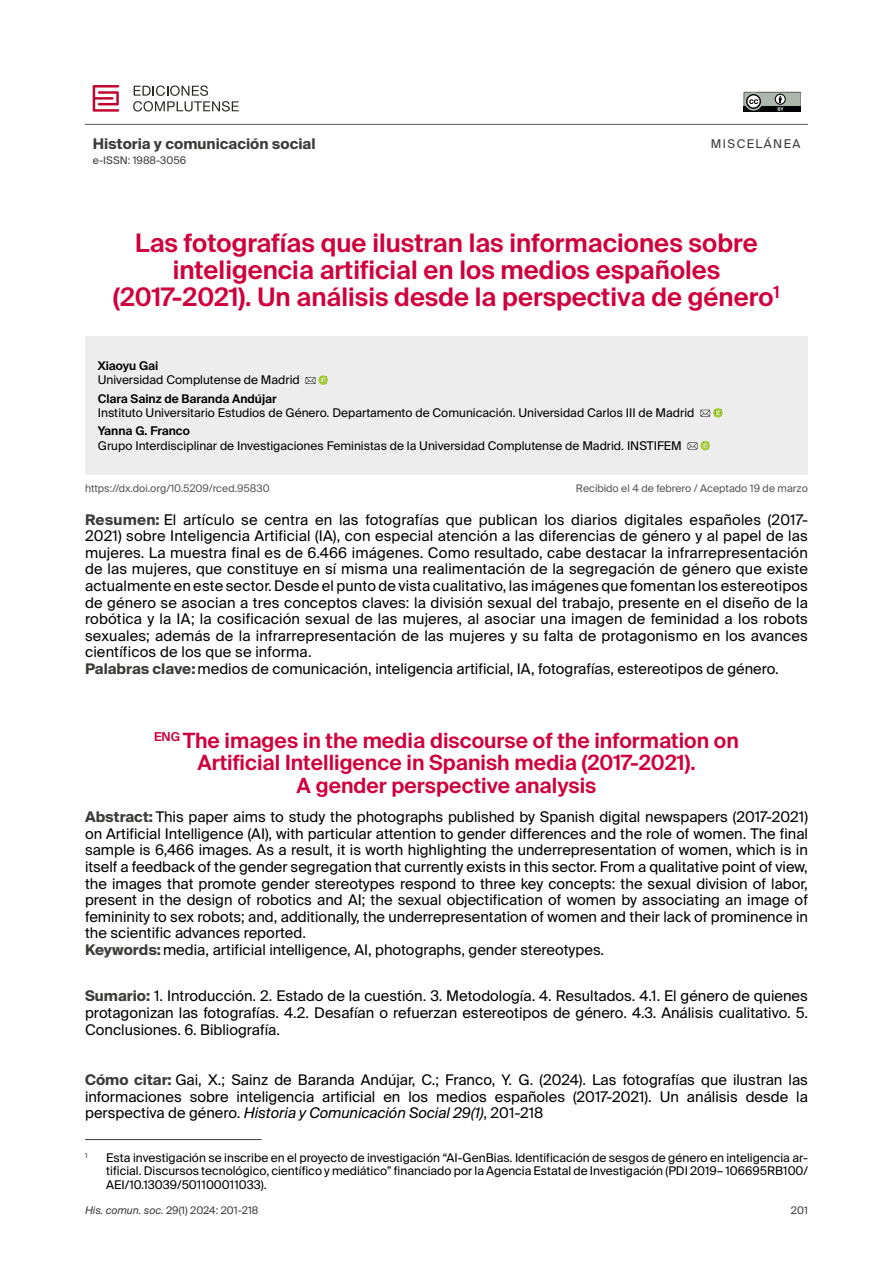
<style>
.page{position:relative;width:893px;height:1263px;background:#fff}
.page>*{position:absolute;margin:0;border:0;box-sizing:border-box;transform-origin:0 0}
.t1{font:600 25.5px/27.2px "Suisse Intl";color:#cf003d;text-align:center}
.t2{font:600 21px/22.6px "Suisse Intl";color:#cf003d;text-align:center}
.t3{font:14.7px/16.6px "Suisse Intl";color:#000}
.t4{font:700 14.7px "Suisse Intl";color:#3c3c3b}
.t5{font:12px/13.5px "Suisse Intl";color:#000;text-align:justify}
.t6{font:600 12px "Suisse Intl";color:#000}
.t7{font:12px "Suisse Intl";letter-spacing:.12em;color:#3c3c3b}
.t8{font:10.5px "Suisse Intl";color:#575756}
.t9{font:10.5px "Suisse Intl";color:#3c3c3b}
.t10{font:7.05px "Suisse Intl";color:#3c3c3b}
.s1{font-weight:700;color:#3c3c3b}
.s2{font-style:italic}
</style>
<div class="page">
<hr style="left:85px;top:1139px;width:176px;height:1px;background:#3c3c3b">
<hr style="left:85px;top:124px;width:723px;height:1px;background:#575756">
<svg style="left:744px;top:92px;width:56px;height:19px"></svg>
<svg style="left:93px;top:85px;width:26px;height:26px"></svg>
<svg style="left:133px;top:85px;width:106px;height:26px"></svg>
<div style="left:85px;top:336px;width:723px;height:138px;background:#ededed"></div>
<svg style="left:306px;top:375px;width:22px;height:10px"></svg>
<svg style="left:700px;top:408px;width:23px;height:10px"></svg>
<svg style="left:688px;top:441px;width:22px;height:9px"></svg>
<p class="t4" style="left:93px;top:135px;width:224px">Historia y comunicación social</p>
<p class="t9" style="left:93px;top:154px;width:95px">e-ISSN: 1988-3056</p>
<p class="t7" style="left:711px;top:136px;width:91px">MISCELÁNEA</p>
<h1 class="t1" style="left:113px;top:229px;width:668px">Las fotografías que ilustran las informaciones sobre inteligencia artificial en los medios españoles (2017-2021). Un análisis desde la perspectiva de género<sup>1</sup></h1>
<p class="t6" style="left:98px;top:359px;width:62px">Xiaoyu Gai</p>
<p class="t5" style="left:98px;top:373px;width:203px">Universidad Complutense de Madrid</p>
<p class="t6" style="left:98px;top:391px;width:180px">Clara Sainz de Baranda Andújar</p>
<p class="t5" style="left:98px;top:406px;width:598px">Instituto Universitario Estudios de Género. Departamento de Comunicación. Universidad Carlos III de Madrid</p>
<p class="t6" style="left:98px;top:424px;width:94px">Yanna G. Franco</p>
<p class="t5" style="left:98px;top:439px;width:585px">Grupo Interdisciplinar de Investigaciones Feministas de la Universidad Complutense de Madrid. INSTIFEM</p>
<p class="t8" style="left:85px;top:482px;width:186px">https://dx.doi.org/10.5209/rced.95830</p>
<p class="t8" style="left:576px;top:482px;width:233px">Recibido el 4 de febrero / Aceptado 19 de marzo</p>
<p class="t3" style="left:85px;top:511px;width:724px"><span class="s1">Resumen:</span> El artículo se centra en las fotografías que publican los diarios digitales españoles (2017- 2021) sobre Inteligencia Artificial (IA), con especial atención a las diferencias de género y al papel de las mujeres. La muestra final es de 6.466 imágenes. Como resultado, cabe destacar la infrarrepresentación de las mujeres, que constituye en sí misma una realimentación de la segregación de género que existe actualmente en este sector. Desde el punto de vista cualitativo, las imágenes que fomentan los estereotipos de género se asocian a tres conceptos claves: la división sexual del trabajo, presente en el diseño de la robótica y la IA; la cosificación sexual de las mujeres, al asociar una imagen de feminidad a los robots sexuales; además de la infrarrepresentación de las mujeres y su falta de protagonismo en los avances científicos de los que se informa.<br><span class="s1">Palabras clave:</span>medios de comunicación, inteligencia artificial, IA, fotografías, estereotipos de género.</p>
<h2 class="t2" style="left:154px;top:729px;width:586px"><sup>ENG</sup> The images in the media discourse of the information on<br>Artificial Intelligence in Spanish media (2017-2021).<br>A gender perspective analysis</h2>
<p class="t3" style="left:85px;top:809px;width:724px"><span class="s1">Abstract:</span> This paper aims to study the photographs published by Spanish digital newspapers (2017-2021) on Artificial Intelligence (AI), with particular attention to gender differences and the role of women. The final sample is 6,466 images. As a result, it is worth highlighting the underrepresentation of women, which is in itself a feedback of the gender segregation that currently exists in this sector. From a qualitative point of view, the images that promote gender stereotypes respond to three key concepts: the sexual division of labor, present in the design of robotics and AI; the sexual objectification of women by associating an image of femininity to sex robots; and, additionally, the underrepresentation of women and their lack of prominence in the scientific advances reported.<br><span class="s1">Keywords:</span>media, artificial intelligence, AI, photographs, gender stereotypes.</p>
<p class="t3" style="left:85px;top:988px;width:724px;text-align:justify"><span class="s1">Sumario:</span> 1. Introducción. 2. Estado de la cuestión. 3. Metodología. 4. Resultados. 4.1. El género de quienes protagonizan las fotografías. 4.2. Desafían o refuerzan estereotipos de género. 4.3. Análisis cualitativo. 5.<br>Conclusiones. 6. Bibliografía.</p>
<p class="t3" style="left:85px;top:1072px;width:724px;text-align:justify"><span class="s1">Cómo citar:</span> Gai, X.; Sainz de Baranda Andújar, C.; Franco, Y. G. (2024). Las fotografías que ilustran las informaciones sobre inteligencia artificial en los medios españoles (2017-2021). Un análisis desde la perspectiva de género. <span class="s2">Historia y Comunicación Social 29(1)</span>, 201-218</p>
<p class="t10" style="left:85px;top:1151px;width:4px">1</p>
<p class="t5" style="left:106px;top:1151px;width:703px">Esta investigación se inscribe en el proyecto de investigación “AI-GenBias. Identificación de sesgos de género en inteligencia ar&shy;tificial. Discursos tecnológico, científico y mediático” financiado por la Agencia Estatal de Investigación (PDI 2019– 106695RB100/ AEI/10.13039/501100011033).</p>
<p class="t9" style="left:85px;top:1204px;width:175px"><span class="s2">His. comun. soc.</span> 29(1) 2024: 201-218</p>
<p class="t9" style="left:791px;top:1204px;width:18px">201</p>
</div>
